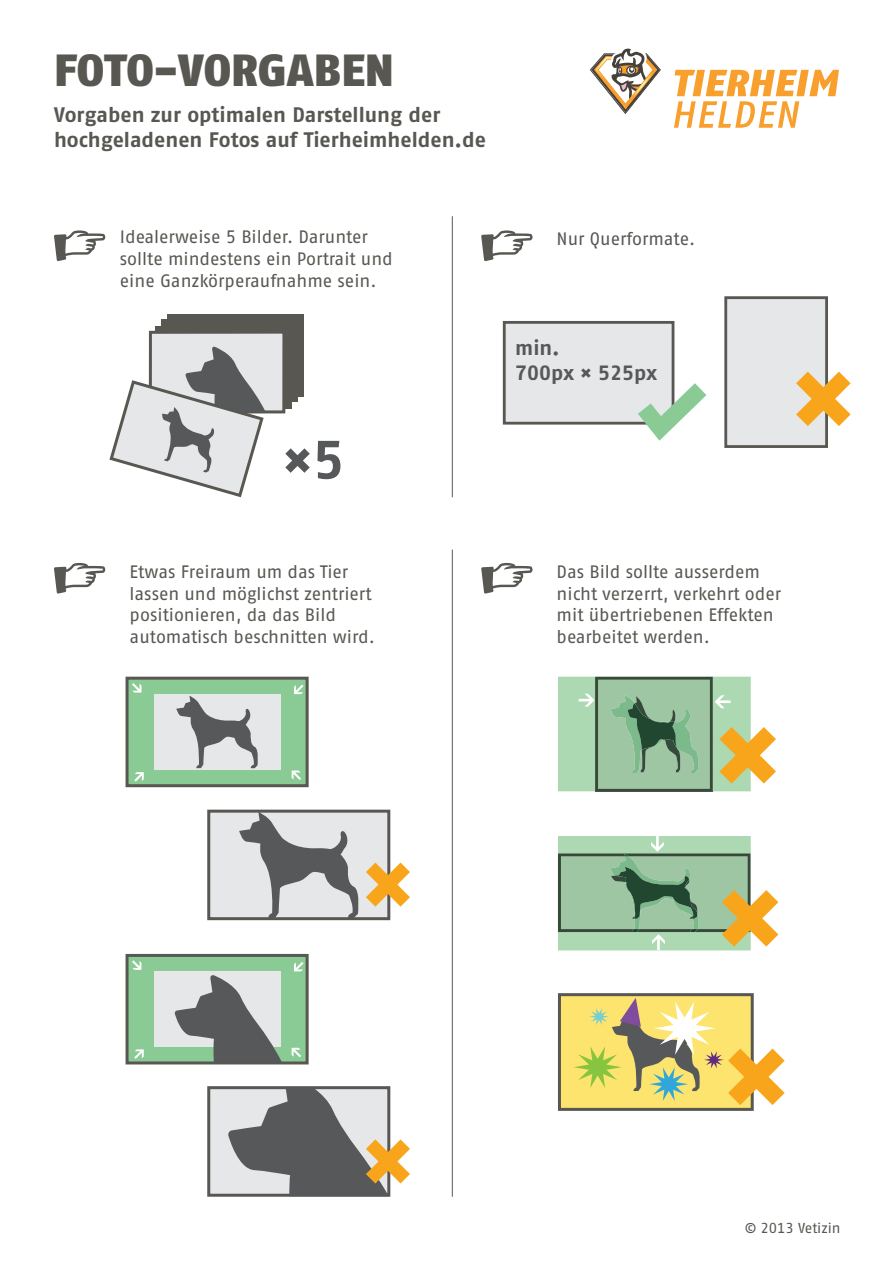
<style>
.page{position:relative;width:893px;height:1263px;background:#fff}
.page>*{position:absolute;margin:0;border:0;box-sizing:border-box;transform-origin:0 0}
.t1{font:700 54px "Fago No Tf";color:#57585a}
.t2{font:900 45px "Fago No Tf";color:#585752}
.t3{font:700 21px/25.2px "Fago No Tf";color:#585752}
.t4{font:700 20.7px/24.8px "Fago No Tf";color:#57585a}
.t5{font:18px/21.6px "Fago No Tf";letter-spacing:-.005em;color:#585752}
.t6{font:14.4px "Fago No Tf";color:#585752}
</style>
<div class="page">
<div style="left:167px;top:314px;width:137px;height:83px;background:#585752"></div>
<svg style="left:481px;top:563px;width:52px;height:30px"></svg>
<hr style="left:452px;top:550px;width:1px;height:647px;background:#57585a">
<svg style="left:558px;top:836px;width:221px;height:115px;background:#a4bf99"></svg>
<svg style="left:558px;top:677px;width:218px;height:115px;background:#a4c098"></svg>
<div style="left:558px;top:993px;width:196px;height:118px;background:#fce46e;border:3px solid #585752"></div>
<svg style="left:574px;top:998px;width:211px;height:113px"></svg>
<svg style="left:674px;top:70px;width:165px;height:58px"></svg>
<svg style="left:590px;top:48px;width:71px;height:66px"></svg>
<svg style="left:54px;top:563px;width:51px;height:30px"></svg>
<div style="left:126px;top:677px;width:183px;height:110px;background:#8acb95;border:3px solid #585752"></div>
<div style="left:154px;top:694px;width:127px;height:76px;background:#e6e7e9"></div>
<svg style="left:294px;top:685px;width:9px;height:9px"></svg>
<svg style="left:292px;top:770px;width:9px;height:10px"></svg>
<svg style="left:132px;top:683px;width:9px;height:10px"></svg>
<svg style="left:134px;top:772px;width:10px;height:10px"></svg>
<svg style="left:176px;top:696px;width:82px;height:72px"></svg>
<div style="left:207px;top:810px;width:183px;height:110px;background:#e6e7e9;border:3px solid #585752"></div>
<svg style="left:239px;top:812px;width:171px;height:109px"></svg>
<div style="left:162px;top:320px;width:136px;height:82px;background:#585752"></div>
<svg style="left:54px;top:230px;width:51px;height:31px"></svg>
<hr style="left:452px;top:216px;width:1px;height:281px;background:#57585a">
<div style="left:150px;top:332px;width:134px;height:80px;background:#e6e7e9"></div>
<div style="left:149px;top:331px;width:136px;height:83px;border:3px solid #585752"></div>
<div style="left:126px;top:954px;width:183px;height:110px;background:#8acb95;border:3px solid #585752"></div>
<div style="left:154px;top:971px;width:127px;height:76px;background:#e6e7e9"></div>
<svg style="left:294px;top:962px;width:9px;height:9px"></svg>
<svg style="left:292px;top:1048px;width:9px;height:9px"></svg>
<svg style="left:132px;top:960px;width:9px;height:10px"></svg>
<svg style="left:134px;top:1049px;width:10px;height:10px"></svg>
<svg style="left:175px;top:975px;width:107px;height:88px"></svg>
<div style="left:207px;top:1086px;width:183px;height:111px;background:#e6e7e9;border:3px solid #585752"></div>
<svg style="left:228px;top:1088px;width:182px;height:109px"></svg>
<svg style="left:109px;top:347px;width:157px;height:151px"></svg>
<div style="left:503px;top:321px;width:171px;height:104px;background:#e6e7e9;border:3px solid #585752"></div>
<svg style="left:621px;top:366px;width:86px;height:75px"></svg>
<div style="left:724px;top:296px;width:104px;height:152px;background:#e6e7e9;border:3px solid #585752"></div>
<svg style="left:796px;top:354px;width:55px;height:90px"></svg>
<svg style="left:481px;top:230px;width:52px;height:31px"></svg>
<h2 class="t2" style="left:54px;top:43px;width:342px">FOTO-VORGABEN</h2>
<p class="t3" style="left:54px;top:102px;width:434px">Vorgaben zur optimalen Darstellung der hochgeladenen Fotos auf Tierheimhelden.de</p>
<p class="t5" style="left:120px;top:226px;width:274px">Idealerweise 5 Bilder. Darunter sollte mindestens ein Portrait und eine Ganzkörperaufnahme sein.</p>
<p class="t5" style="left:557px;top:228px;width:140px">Nur Querformate.</p>
<h1 class="t1" style="left:282px;top:428px;width:64px">×5</h1>
<p class="t5" style="left:130px;top:561px;width:247px">Etwas Freiraum um das Tier lassen und möglichst zentriert positionieren, da das Bild automatisch beschnitten wird.</p>
<p class="t4" style="left:515px;top:335px;width:143px">min.<br>700px × 525px</p>
<p class="t5" style="left:557px;top:561px;width:226px">Das Bild sollte ausserdem nicht verzerrt, verkehrt oder mit übertriebenen Effekten bearbeitet werden.</p>
<p class="t6" style="left:745px;top:1220px;width:97px">© 2013 Vetizin</p>
</div>
